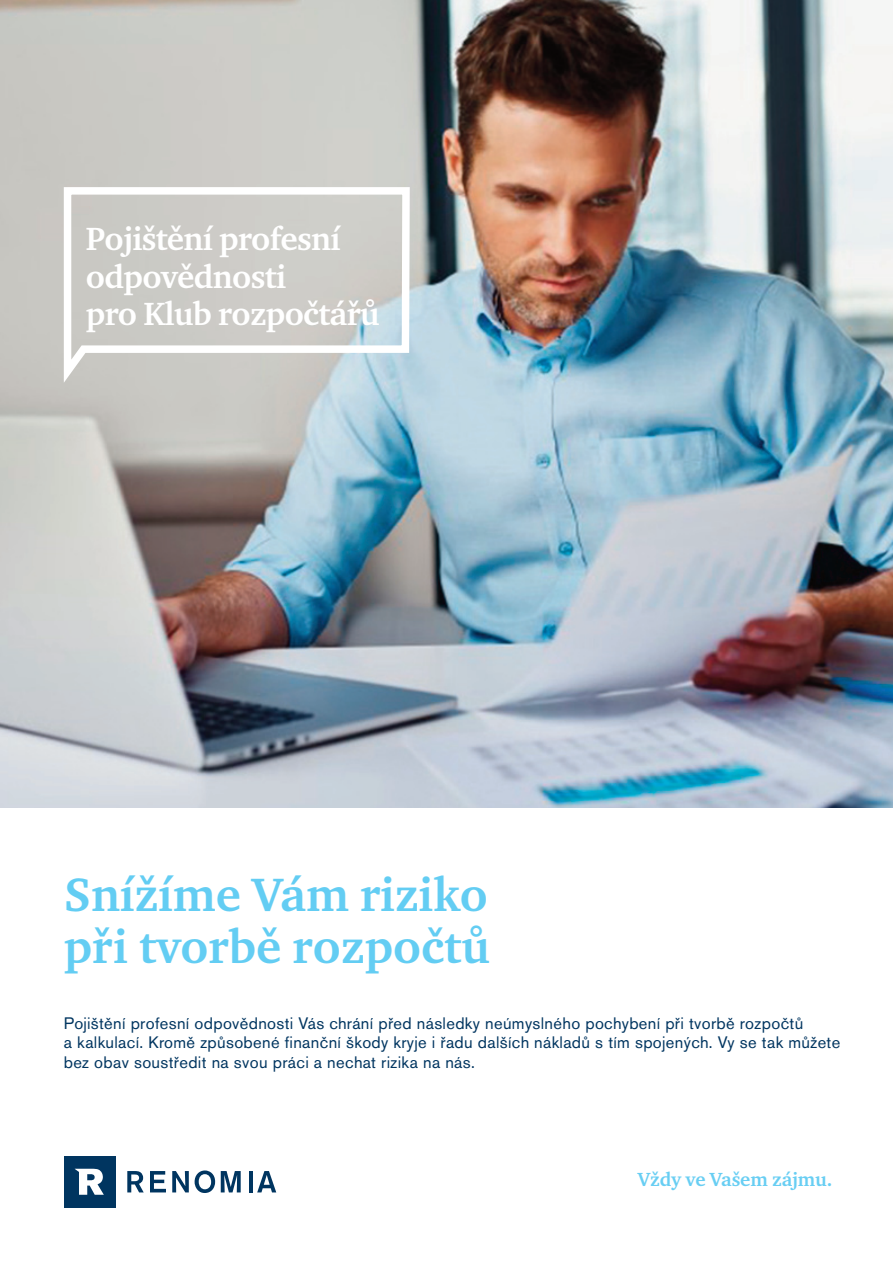
<style>
.page{position:relative;width:893px;height:1263px;background:#fff}
.page>*{position:absolute;margin:0;border:0;box-sizing:border-box;transform-origin:0 0}
.t1{font:700 48px/51px "Charter ITC Pro";color:#63cdf3}
.t2{font:700 33px/37.5px "Charter ITC Pro";letter-spacing:-.02em;color:#fff}
.t3{font:700 19.5px "Charter ITC Pro";letter-spacing:-.005em;color:#68cef3}
.t4{font:16.5px/19.5px "Akzidenz Grotesk Pro";letter-spacing:.02em;color:#003560}
</style>
<div class="page">
<img style="left:0;top:0;width:893px;height:808px">
<svg style="left:64px;top:187px;width:346px;height:196px;background:#d0d1ce"></svg>
<div style="left:65px;top:1156px;width:51px;height:51px;background:#003560"></div>
<svg style="left:75px;top:1169px;width:29px;height:26px"></svg>
<svg style="left:127px;top:1171px;width:17px;height:21px"></svg>
<svg style="left:150px;top:1171px;width:16px;height:21px"></svg>
<svg style="left:172px;top:1171px;width:17px;height:21px"></svg>
<svg style="left:195px;top:1170px;width:20px;height:23px"></svg>
<svg style="left:221px;top:1171px;width:20px;height:21px"></svg>
<hr style="left:249px;top:1171px;width:4px;height:21px;background:#003560">
<svg style="left:257px;top:1171px;width:19px;height:21px"></svg>
<h2 class="t2" style="left:86px;top:220px;width:295px">Pojištění profesní odpovědnosti<br>pro Klub rozpočtářů</h2>
<h1 class="t1" style="left:64px;top:869px;width:428px">Snížíme Vám riziko při tvorbě rozpočtů</h1>
<p class="t4" style="left:64px;top:1013px;width:778px">Pojištění profesní odpovědnosti Vás chrání před následky neúmyslného pochybení při tvorbě rozpočtů<br>a kalkulací. Kromě způsobené finanční škody kryje i řadu dalších nákladů s tím spojených. Vy se tak můžete bez obav soustředit na svou práci a nechat rizika na nás.</p>
<p class="t3" style="left:638px;top:1168px;width:196px">Vždy ve Vašem zájmu.</p>
</div>
